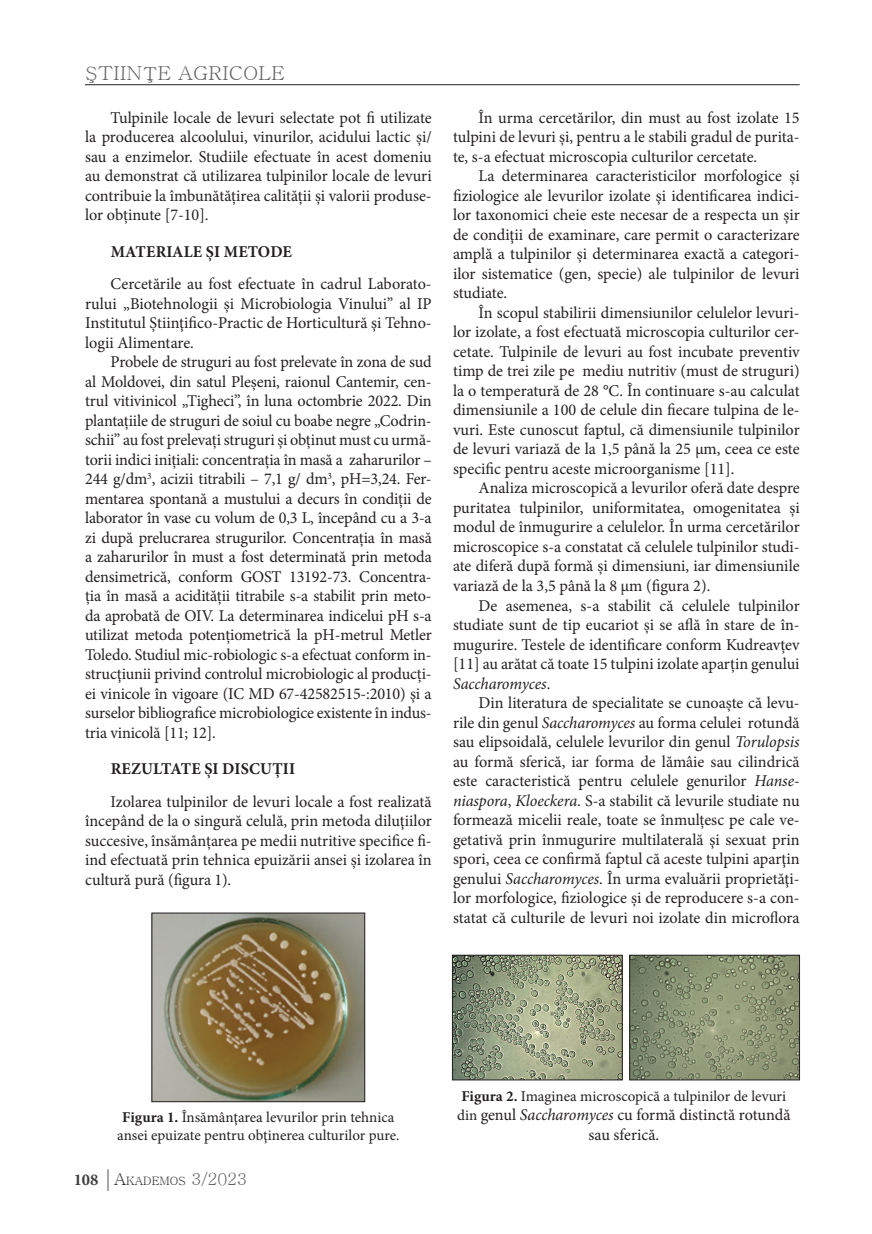
<style>
.page{position:relative;width:872px;height:1234px;background:#fff}
.page>*{position:absolute;margin:0;border:0;box-sizing:border-box;transform-origin:0 0}
.t1{font:19.2px "Batang";color:#636366;scale:1.06 1}
.t2{font:16.5px/19.5px "Minion Pro";color:#231f20;text-align:justify}
.t3{font:700 16.5px "Minion Pro";letter-spacing:.01em;color:#231f20}
.t4{font:15px/18px "Minion Pro";color:#231f20;text-align:center}
.t5{font:11.55px "Batang";color:#231f20}
.s1{font-style:italic}
.s2{font-weight:700}
.s3{font-family:"Minion Pro";font-weight:700;font-size:16.5px;color:#3e3e3f}
.s4{font-family:"Garamond";font-size:24px;color:#636366}
.s5{font-size:16.5px}
.s6{font-size:16.5px;color:#636366}
.s7{font-size:15px}
</style>
<div class="page">
<hr style="left:85px;top:84px;width:714px;height:1px;background:#231f20">
<img style="left:154px;top:914px;width:209px;height:185px">
<div style="left:152px;top:912px;width:213px;height:189px;border:1px solid #231f20"></div>
<img style="left:454px;top:956px;width:166px;height:121px">
<div style="left:452px;top:954px;width:170px;height:125px;border:1px solid #231f20"></div>
<img style="left:631px;top:956px;width:166px;height:121px">
<div style="left:629px;top:954px;width:170px;height:125px;border:1px solid #231f20"></div>
<p class="t1" style="left:85px;top:64px;width:190px">ŞTIINŢE AGRICOLE</p>
<p class="t2" style="left:85px;top:108px;width:348px;text-indent:26px">Tulpinile locale de levuri selectate pot fi utilizate la producerea alcoolului, vinurilor, acidului lactic și/ sau a enzimelor. Studiile efectuate în acest domeniu au demonstrat că utilizarea tulpinilor locale de levuri contribuie la îmbunătățirea calității și valorii produse&shy;lor obținute [7-10].</p>
<p class="t3" style="left:111px;top:240px;width:183px">MATERIALE ȘI METODE</p>
<p class="t2" style="left:85px;top:274px;width:348px;text-indent:26px">Cercetările au fost efectuate în cadrul Laborato&shy;rului „Biotehnologii și Microbiologia Vinului” al IP Institutul Știinţifico-Practic de Horticultură şi Tehno&shy;logii Alimentare.</p>
<p class="t2" style="left:85px;top:352px;width:348px;text-indent:26px">Probele de struguri au fost prelevate în zona de sud al Moldovei, din satul Pleșeni, raionul Cantemir, cen&shy;trul vitivinicol „Tigheci”, în luna octombrie 2022. Din plantațiile de struguri de soiul cu boabe negre „Codrin&shy;schii” au fost prelevați struguri și obținut must cu urmă&shy;torii indici inițiali: concentrația în masă a zaharurilor – 244 g/dm<sup>3</sup>, acizii titrabili – 7,1 g/ dm<sup>3</sup>, pH=3,24. Fer&shy;mentarea spontană a mustului a decurs în condiții de laborator în vase cu volum de 0,3 L, începând cu a 3-a zi după prelucrarea strugurilor. Concentrația în masă a zaharurilor în must a fost determinată prin metoda densimetrică, conform GOST 13192-73. Concentra&shy;ția în masă a acidității titrabile s-a stabilit prin meto&shy;da aprobată de OIV. La determinarea indicelui pH s-a utilizat metoda potențiometrică la pH-metrul Metler Toledo. Studiul mic-robiologic s-a efectuat conform in&shy;strucţiunii privind controlul microbiologic al producți&shy;ei vinicole în vigoare (IC MD 67-42582515-:2010) şi a surselor bibliografice microbiologice existente în indus&shy;tria vinicolă [11; 12].</p>
<p class="t3" style="left:111px;top:757px;width:186px">REZULTATE ȘI DISCUȚII</p>
<p class="t2" style="left:85px;top:791px;width:348px;text-indent:26px">Izolarea tulpinilor de levuri locale a fost realizată începând de la o singură celulă, prin metoda diluţiilor succesive, însămânțarea pe medii nutritive specifice fi&shy;ind efectuată prin tehnica epuizării ansei și izolarea în cultură pură (figura 1).</p>
<p class="t2" style="left:453px;top:108px;width:348px;text-indent:26px">În urma cercetărilor, din must au fost izolate 15 tulpini de levuri și, pentru a le stabili gradul de purita&shy;te, s-a efectuat microscopia culturilor cercetate.</p>
<p class="t2" style="left:453px;top:166px;width:348px;text-indent:26px">La determinarea caracteristicilor morfologice și fiziologice ale levurilor izolate şi identificarea indici&shy;lor taxonomici cheie este necesar de a respecta un șir de condiţii de examinare, care permit o caracterizare amplă a tulpinilor și determinarea exactă a categori&shy;ilor sistematice (gen, specie) ale tulpinilor de levuri studiate.</p>
<p class="t2" style="left:453px;top:303px;width:348px;text-indent:26px">În scopul stabilirii dimensiunilor celulelor levuri&shy;lor izolate, a fost efectuată microscopia culturilor cer&shy;cetate. Tulpinile de levuri au fost incubate preventiv timp de trei zile pe mediu nutritiv (must de struguri) la o temperatură de 28 °C. În continuare s-au calculat dimensiunile a 100 de celule din fiecare tulpina de le&shy;vuri. Este cunoscut faptul, că dimensiunile tulpinilor de levuri variază de la 1,5 până la 25 µm, ceea ce este specific pentru aceste microorganisme [11].</p>
<p class="t2" style="left:453px;top:478px;width:348px;text-indent:26px">Analiza microscopică a levurilor oferă date despre puritatea tulpinilor, uniformitatea, omogenitatea și modul de înmugurire a celulelor. În urma cercetărilor microscopice s-a constatat că celulele tulpinilor studi&shy;ate diferă după formă și dimensiuni, iar dimensiunile variază de la 3,5 până la 8 μm (figura 2).</p>
<p class="t2" style="left:453px;top:595px;width:348px;text-indent:26px">De asemenea, s-a stabilit că celulele tulpinilor studiate sunt de tip eucariot și se află în stare de în&shy;mugurire. Testele de identificare conform Kudreavțev [11] au arătat că toate 15 tulpini izolate aparțin genului <span class="s1">Saccharomyces</span>.</p>
<p class="t2" style="left:453px;top:693px;width:348px;text-indent:26px">Din literatura de specialitate se cunoaște că levu&shy;rile din genul <span class="s1">Saccharomyces</span> au forma celulei rotundă sau elipsoidală, celulele levurilor din genul <span class="s1">Torulopsis </span>au formă sferică, iar forma de lămâie sau cilindrică este caracteristică pentru celulele genurilor <span class="s1">Hanse&shy;niaspora</span>, <span class="s1">Kloeckera</span>. S-a stabilit că levurile studiate nu formează micelii reale, toate se înmulțesc pe cale ve&shy;getativă prin înmugurire multilaterală şi sexuat prin spori, ceea ce confirmă faptul că aceste tulpini aparţin genului <span class="s1">Saccharomyces</span>. În urma evaluării proprietăţi&shy;lor morfologice, fiziologice și de reproducere s-a con&shy;statat că culturile de levuri noi izolate din microflora</p>
<p class="t4" style="left:117px;top:1107px;width:284px"><span class="s2">Figura 1.</span> Însămânţarea levurilor prin tehnica ansei epuizate pentru obţinerea culturilor pure.</p>
<p class="t5" style="left:74px;top:1175px;width:175px"><span class="s3">108</span> <span class="s4">|</span><span class="s5">A</span>KADEMOS <span class="s6">3/2023</span></p>
<p class="t4" style="left:461px;top:1086px;width:326px"><span class="s2">Figura 2.</span> Imaginea microscopică a tulpinilor de levuri</p>
<p class="t2" style="left:457px;top:1104px;width:335px;text-align:center"><span class="s7">din</span> genul <span class="s1">Saccharomyces</span> cu formă distinctă rotundă sau sferică.</p>
</div>
